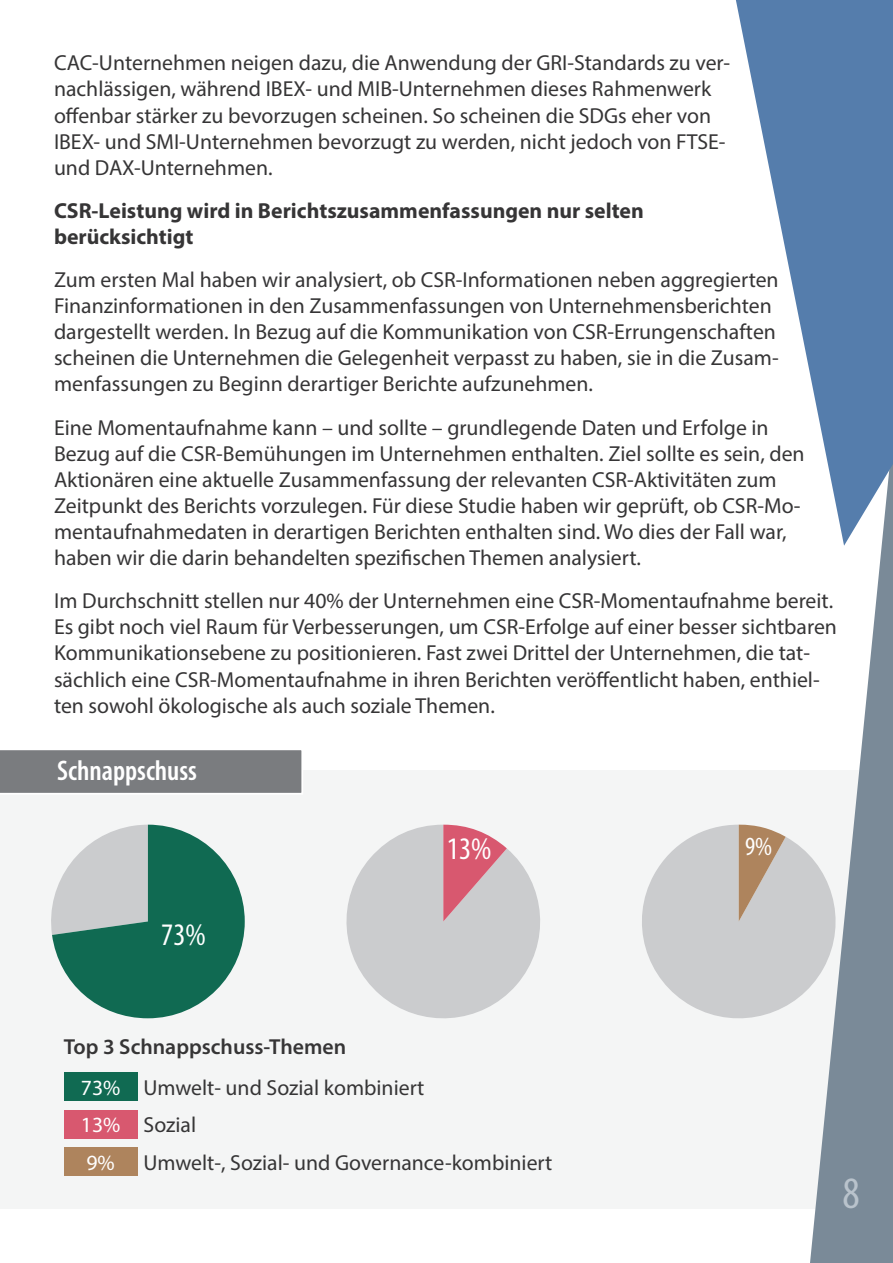
<style>
.page{position:relative;width:893px;height:1263px;background:#fff}
.page>*{position:absolute;margin:0;border:0;box-sizing:border-box;transform-origin:0 0}
.t1{font:condensed 45px "Myriad Pro";color:#b9c3cc}
.t2{font:condensed 31.5px "Myriad Pro";color:#fff}
.t3{font:600 condensed 28.5px "Myriad Pro";color:#fff}
.t4{font:condensed 26.25px "Myriad Pro";color:#fff}
.t5{font:21.75px/26.1px "Myriad Pro";color:#363536}
.t6{font:700 21.75px/26.1px "Myriad Pro";color:#363536}
.t7{font:600 21.75px "Myriad Pro";color:#363536}
.s1{color:#fff}
</style>
<div class="page">
<div style="left:0;top:770px;width:893px;height:439px;background:#f4f5f5"></div>
<div style="left:0;top:750px;width:303px;height:44px;background:#7a7c7f"></div>
<svg style="left:346px;top:825px;width:194px;height:194px"></svg>
<svg style="left:51px;top:825px;width:194px;height:193px"></svg>
<svg style="left:642px;top:825px;width:168px;height:194px;fill:#cbccce"></svg>
<svg style="left:739px;top:825px;width:47px;height:96px;background:#bda894"></svg>
<div style="left:64px;top:1072px;width:74px;height:29px;background:#106a52"></div>
<div style="left:64px;top:1110px;width:74px;height:28px;background:#d8586f"></div>
<div style="left:64px;top:1148px;width:74px;height:28px;background:#ae845d"></div>
<svg style="left:810px;top:546px;width:83px;height:717px;fill:#7a8a98"></svg>
<svg style="left:736px;top:0;width:157px;height:546px;fill:#557dac"></svg>
<p class="t5" style="left:54px;top:50px;width:678px">CAC-Unternehmen neigen dazu, die Anwendung der GRI-Standards zu ver&shy;nachlässigen, während IBEX- und MIB-Unternehmen dieses Rahmenwerk offenbar stärker zu bevorzugen scheinen. So scheinen die SDGs eher von IBEX- und SMI-Unternehmen bevorzugt zu werden, nicht jedoch von FTSE&shy;und DAX-Unternehmen.</p>
<p class="t6" style="left:54px;top:197px;width:591px">CSR-Leistung wird in Berichtszusammenfassungen nur selten berücksichtigt</p>
<p class="t5" style="left:54px;top:266px;width:726px">Zum ersten Mal haben wir analysiert, ob CSR-Informationen neben aggregierten Finanzinformationen in den Zusammenfassungen von Unternehmensberichten dargestellt werden. In Bezug auf die Kommunikation von CSR-Errungenschaften scheinen die Unternehmen die Gelegenheit verpasst zu haben, sie in die Zusam&shy;menfassungen zu Beginn derartiger Berichte aufzunehmen.</p>
<p class="t5" style="left:54px;top:414px;width:752px">Eine Momentaufnahme kann – und sollte – grundlegende Daten und Erfolge in Bezug auf die CSR-Bemühungen im Unternehmen enthalten. Ziel sollte es sein, den Aktionären eine aktuelle Zusammenfassung der relevanten CSR-Aktivitäten zum Zeitpunkt des Berichts vorzulegen. Für diese Studie haben wir geprüft, ob CSR-Mo&shy;mentaufnahmedaten in derartigen Berichten enthalten sind. Wo dies der Fall war, haben wir die darin behandelten spezifischen Themen analysiert.</p>
<p class="t5" style="left:54px;top:587px;width:784px">Im Durchschnitt stellen nur 40% der Unternehmen eine CSR-Momentaufnahme bereit.<br>Es gibt noch viel Raum für Verbesserungen, um CSR-Erfolge auf einer besser sichtbaren Kommunikationsebene zu positionieren. Fast zwei Drittel der Unternehmen, die tat&shy;sächlich eine CSR-Momentaufnahme in ihren Berichten veröffentlicht haben, enthiel&shy;ten sowohl ökologische als auch soziale Themen.</p>
<h3 class="t3" style="left:57px;top:753px;width:142px">Schnappschuss</h3>
<h2 class="t2" style="left:161px;top:916px;width:46px">73%</h2>
<h2 class="t2" style="left:447px;top:830px;width:46px">13%</h2>
<p class="t4" style="left:745px;top:831px;width:29px">9%</p>
<p class="t7" style="left:64px;top:1033px;width:284px">Top 3 Schnappschuss-Themen</p>
<p class="t5" style="left:81px;top:1068px;width:345px;line-height:37.7px"><span class="s1">73%</span> Umwelt- und Sozial kombiniert<br><span class="s1">13%</span> Sozial<br><span class="s1">9%</span></p>
<p class="t5" style="left:144px;top:1149px;width:410px">Umwelt-, Sozial- und Governance-kombiniert</p>
<h1 class="t1" style="left:843px;top:1166px;width:19px">8</h1>
</div>
